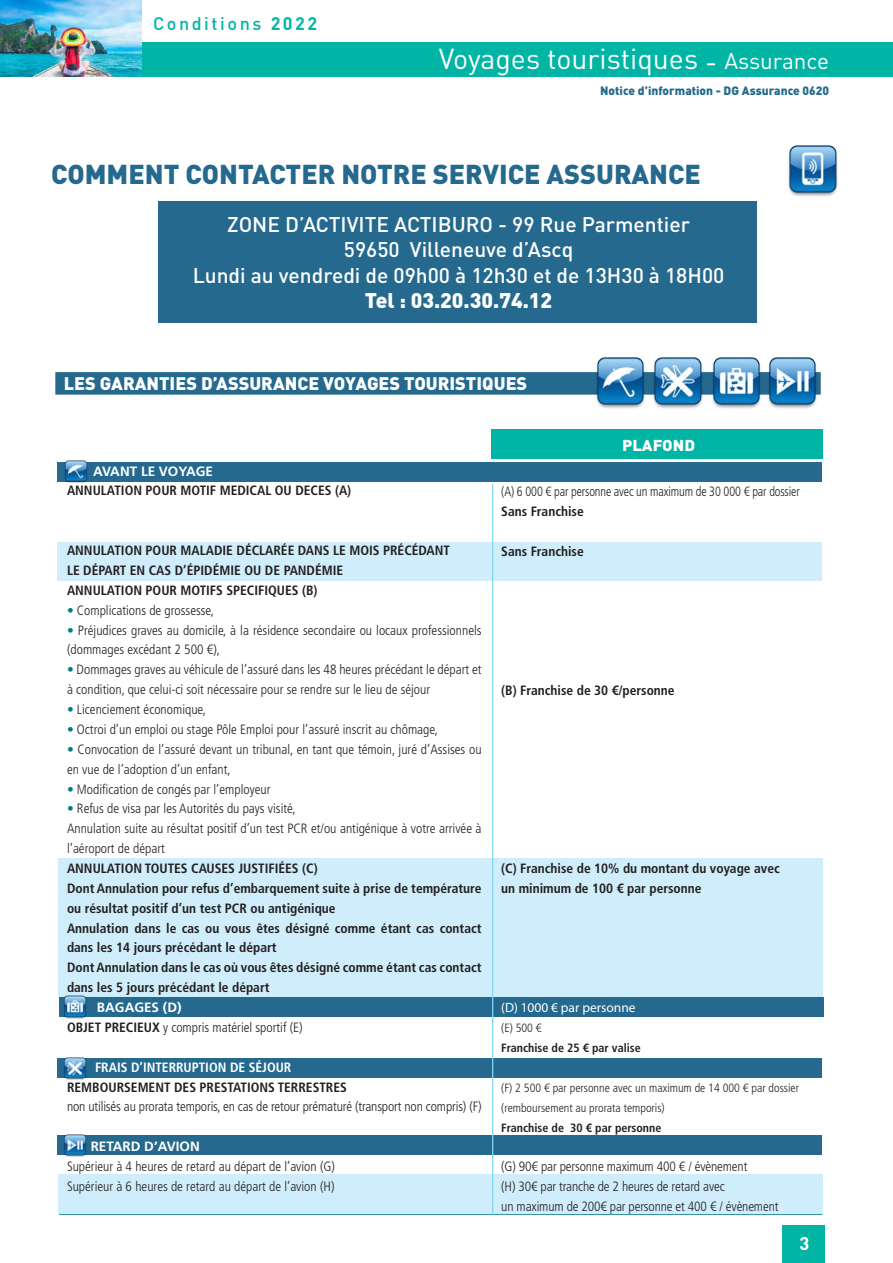
<style>
.page{position:relative;width:893px;height:1263px;background:#fff}
.page>*{position:absolute;margin:0;border:0;box-sizing:border-box;transform-origin:0 0}
.t1{font:28.5px "DIN";color:#fff}
.Titre2{font:900 27px "DIN";color:#256a8e}
.t2{font:900 22.5px "DIN";color:#fff}
.Texte1cg{font:500 21px/25.2px "DIN";color:#fff;text-align:center}
.Texte1cg-2{font:900 21px "DIN";color:#fff}
.t3{font:700 18.15px "DIN";color:#fff}
.Titre1cg{font:900 18px "DIN";color:#fff}
.t4{font:500 18px "DIN";letter-spacing:.14em;color:#00b5a4}
.t5{font:900 15.6px "DIN";color:#fff;scale:1.06 1}
.Texte1cg-3{font:300 condensed 13.5px/19.8px "Frutiger LT Std";color:#231f20}
.Texte1cg-4{font:700 condensed 13.5px/19.8px "Frutiger LT Std";color:#231f20}
.Texte1cg-5{font:300 condensed 13.5px "Frutiger LT Std";color:#231f20;scale:.91 1}
.Texte1cg-6{font:700 13.5px "Frutiger LT Std";color:#fff}
.Texte1cg-7{font:700 condensed 13.5px "Frutiger LT Std";color:#fff}
.Texte1cg-8{font:13.5px "Myriad Pro";color:#fff}
.Texte1cg-9{font:300 condensed 12px/19.8px "Frutiger LT Std";color:#231f20}
.Texte1cg-10{font:700 condensed 12px "Frutiger LT Std";color:#231f20}
.t6{font:900 12px "DIN";color:#256a8e}
.s1{font-weight:700}
.s2{font-size:22.5px}
.s3{color:#007b8a}
</style>
<div class="page">
<div style="left:159px;top:201px;width:598px;height:122px;background:#256a8e"></div>
<div style="left:55px;top:372px;width:766px;height:23px;background:#256a8e"></div>
<div style="left:57px;top:462px;width:765px;height:20px;background:#256a8e"></div>
<div style="left:57px;top:542px;width:765px;height:20px;background:#cfedfb"></div>
<div style="left:57px;top:561px;width:765px;height:19px;background:#cfedfb"></div>
<div style="left:59px;top:858px;width:764px;height:20px;background:#cfedfb"></div>
<div style="left:59px;top:997px;width:764px;height:20px;background:#256a8e"></div>
<div style="left:57px;top:1058px;width:765px;height:20px;background:#256a8e"></div>
<div style="left:57px;top:1135px;width:765px;height:20px;background:#256a8e"></div>
<hr style="left:59px;top:1213px;width:763px;height:2px;background:#007b8a">
<div style="left:58px;top:868px;width:765px;height:19px;background:#cfedfb"></div>
<div style="left:58px;top:900px;width:765px;height:97px;background:#cfedfb"></div>
<div style="left:58px;top:886px;width:765px;height:20px;background:#cfedfb"></div>
<div style="left:58px;top:1174px;width:765px;height:40px;background:#cfedfb"></div>
<hr style="left:492px;top:484px;width:1px;height:731px;background:#85d5f7">
<div style="left:491px;top:430px;width:332px;height:29px;background:#00b5a4"></div>
<img style="left:65px;top:460px;width:23px;height:23px">
<img style="left:64px;top:995px;width:23px;height:24px">
<img style="left:64px;top:1057px;width:23px;height:23px">
<img style="left:64px;top:1134px;width:23px;height:23px">
<img style="left:592px;top:357px;width:229px;height:52px">
<img style="left:788px;top:145px;width:50px;height:52px">
<div style="left:0;top:43px;width:893px;height:34px;background:#00b5a4"></div>
<div style="left:783px;top:1225px;width:42px;height:38px;background:#00b5a4"></div>
<img style="left:0;top:0;width:141px;height:77px">
<h3 class="t4" style="left:153px;top:12px;width:166px">Conditions <span class="s1">2022</span></h3>
<h1 class="t1" style="left:439px;top:41px;width:392px">Voyages touristiques - <span class="s2">Assurance</span></h1>
<p class="t6" style="left:600px;top:83px;width:230px">Notice d’information - DG Assurance 0620</p>
<p class="Titre2" style="left:51px;top:156px;width:651px">COMMENT CONTACTER NOTRE SERVICE ASSURANCE</p>
<p class="Texte1cg" style="left:227px;top:211px;width:464px">ZONE D’ACTIVITE ACTIBURO - 99 Rue Parmentier<br>59650 Villeneuve d’Ascq</p>
<p class="Texte1cg" style="left:193px;top:262px;width:533px">Lundi au vendredi de 09h00 à 12h30 et de 13H30 à 18H00</p>
<p class="Texte1cg-2" style="left:365px;top:286px;width:189px">Tel : 03.20.30.74.12</p>
<p class="Titre1cg" style="left:64px;top:371px;width:465px">LES GARANTIES D’ASSURANCE VOYAGES TOURISTIQUES</p>
<p class="t5" style="left:622px;top:435px;width:70px">PLAFOND</p>
<p class="Texte1cg-6" style="left:93px;top:463px;width:121px">AVANT LE VOYAGE</p>
<p class="Texte1cg-4" style="left:67px;top:481px;width:286px">ANNULATION POUR MOTIF MEDICAL OU DECES (A)</p>
<p class="Texte1cg-4" style="left:67px;top:540px;width:384px">ANNULATION POUR MALADIE DÉCLARÉE DANS LE MOIS PRÉCÉDANT</p>
<p class="Texte1cg-4" style="left:67px;top:560px;width:278px">LE DÉPART EN CAS D’ÉPIDÉMIE OU DE PANDÉMIE</p>
<p class="Texte1cg-4" style="left:67px;top:580px;width:252px">ANNULATION POUR MOTIFS SPECIFIQUES (B)</p>
<p class="Texte1cg-3" style="left:67px;top:600px;width:149px"><span class="s3">•</span> Complications de grossesse,</p>
<p class="Texte1cg-3" style="left:67px;top:620px;width:416px"><span class="s3">•</span> Préjudices graves au domicile, à la résidence secondaire ou locaux professionnels (dommages excédant 2 500 €),</p>
<p class="Texte1cg-3" style="left:67px;top:660px;width:416px"><span class="s3">•</span> Dommages graves au véhicule de l’assuré dans les 48 heures précédant le départ et à condition, que celui-ci soit nécessaire pour se rendre sur le lieu de séjour</p>
<p class="Texte1cg-3" style="left:67px;top:700px;width:141px"><span class="s3">•</span> Licenciement économique,</p>
<p class="Texte1cg-3" style="left:67px;top:719px;width:372px"><span class="s3">•</span> Octroi d’un emploi ou stage Pôle Emploi pour l’assuré inscrit au chômage,</p>
<p class="Texte1cg-3" style="left:67px;top:739px;width:416px"><span class="s3">•</span> Convocation de l’assuré devant un tribunal, en tant que témoin, juré d’Assises ou en vue de l’adoption d’un enfant,</p>
<p class="Texte1cg-3" style="left:67px;top:779px;width:205px"><span class="s3">•</span> Modification de congés par l’employeur</p>
<p class="Texte1cg-3" style="left:67px;top:799px;width:230px"><span class="s3">•</span> Refus de visa par les Autorités du pays visité,</p>
<p class="Texte1cg-3" style="left:67px;top:819px;width:416px">Annulation suite au résultat positif d’un test PCR et/ou antigénique à votre arrivée à l’aéroport de départ</p>
<p class="Texte1cg-4" style="left:67px;top:858px;width:252px">ANNULATION TOUTES CAUSES JUSTIFIÉES (C)</p>
<p class="Texte1cg-4" style="left:67px;top:878px;width:416px">Dont Annulation pour refus d’embarquement suite à prise de température ou résultat positif d’un test PCR ou antigénique</p>
<p class="Texte1cg-4" style="left:67px;top:918px;width:416px">Annulation dans le cas ou vous êtes désigné comme étant cas contact dans les 14 jours précédant le départ</p>
<p class="Texte1cg-4" style="left:67px;top:958px;width:416px">Dont Annulation dans le cas où vous êtes désigné comme étant cas contact dans les 5 jours précédant le départ</p>
<p class="Texte1cg-6" style="left:97px;top:999px;width:86px">BAGAGES (D)</p>
<p class="Texte1cg-3" style="left:67px;top:1017px;width:237px"><span class="s1">OBJET PRECIEUX</span> y compris matériel sportif (E)</p>
<p class="Texte1cg-7" style="left:95px;top:1059px;width:198px">FRAIS D’INTERRUPTION DE SÉJOUR</p>
<p class="Texte1cg-4" style="left:67px;top:1077px;width:281px">REMBOURSEMENT DES PRESTATIONS TERRESTRES</p>
<p class="Texte1cg-3" style="left:67px;top:1097px;width:416px">non utilisés au prorata temporis, en cas de retour prématuré (transport non compris) (F)</p>
<p class="Texte1cg-6" style="left:91px;top:1138px;width:111px">RETARD D’AVION</p>
<p class="Texte1cg-3" style="left:67px;top:1156px;width:269px">Supérieur à 4 heures de retard au départ de l’avion (G)</p>
<p class="Texte1cg-3" style="left:67px;top:1176px;width:269px">Supérieur à 6 heures de retard au départ de l’avion (H)</p>
<p class="Texte1cg-5" style="left:501px;top:484px;width:329px">(A) 6 000 € par personne avec un maximum de 30 000 € par dossier</p>
<p class="Texte1cg-4" style="left:501px;top:501px;width:84px">Sans Franchise</p>
<p class="Texte1cg-4" style="left:501px;top:541px;width:84px">Sans Franchise</p>
<p class="Texte1cg-4" style="left:501px;top:680px;width:175px">(B) Franchise de 30 €/personne</p>
<p class="Texte1cg-4" style="left:501px;top:859px;width:280px">(C) Franchise de 10% du montant du voyage avec un minimum de 100 € par personne</p>
<p class="Texte1cg-8" style="left:501px;top:999px;width:136px">(D) 1000 € par personne</p>
<p class="Texte1cg-9" style="left:501px;top:1018px;width:42px">(E) 500 €</p>
<p class="Texte1cg-10" style="left:501px;top:1041px;width:141px">Franchise de 25 € par valise</p>
<p class="Texte1cg-9" style="left:501px;top:1078px;width:299px">(F) 2 500 € par personne avec un maximum de 14 000 € par dossier (remboursement au prorata temporis)</p>
<p class="Texte1cg-10" style="left:501px;top:1120px;width:162px">Franchise de 30 € par personne</p>
<p class="Texte1cg-3" style="left:501px;top:1157px;width:248px">(G) 90€ par personne maximum 400 € / évènement</p>
<p class="Texte1cg-3" style="left:501px;top:1177px;width:279px">(H) 30€ par tranche de 2 heures de retard avec<br>un maximum de 200€ par personne et 400 € / évènement</p>
<h3 class="t2" style="left:798px;top:1219px;width:14px">3</h3>
<h3 class="t3" style="left:800px;top:1231px;width:11px">3</h3>
</div>
